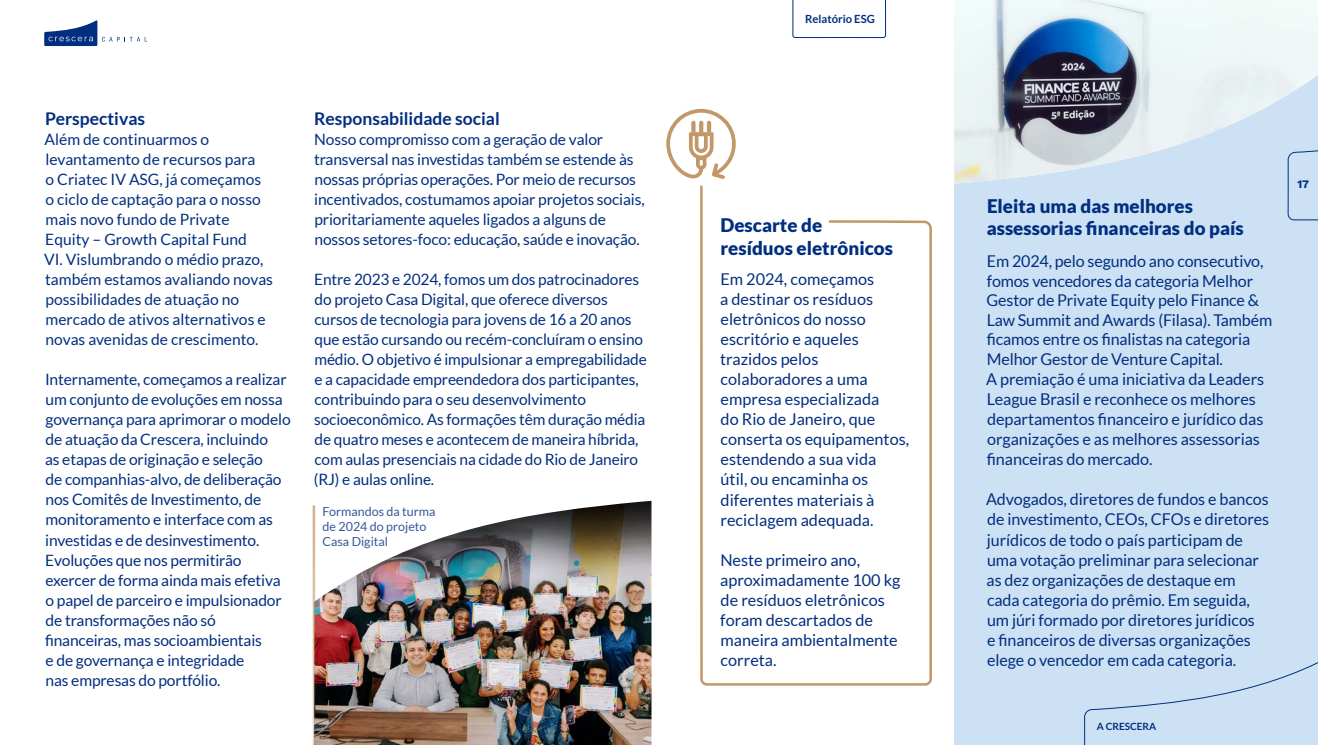
<style>
.page{position:relative;width:1318px;height:745px;background:#fff}
.page>*{position:absolute;margin:0;border:0;box-sizing:border-box;transform-origin:0 0}
.t1{font:900 18.75px/22.5px "Lato";color:#022e80}
.t2{font:700 17.5px "Lato";color:#022e80}
.t3{font:16.25px/20px "Lato";letter-spacing:-.005em;color:#022e80}
.t4{font:15.62px/20px "Lato";letter-spacing:-.01em;color:#022e80}
.t5{font:12.5px/15px "Lato";color:#35589a}
.t6{font:700 11.25px "Lato";color:#022e80}
.t7{font:11.25px "Work Sans";color:#022e80}
.t8{font:700 10px "Lato";color:#022e80}
</style>
<div class="page">
<div style="left:954px;top:0;width:364px;height:744px;background:#cde1f4"></div>
<svg style="left:700px;top:185px;width:232px;height:501px"></svg>
<svg style="left:666px;top:109px;width:70px;height:70px"></svg>
<img style="left:315px;top:500px;width:336px;height:244px">
<img style="left:954px;top:0;width:333px;height:184px">
<hr style="left:313px;top:505px;width:2px;height:239px;background:#c2986a">
<svg style="left:44px;top:20px;width:103px;height:26px"></svg>
<svg style="left:792px;top:0;width:94px;height:38px"></svg>
<svg style="left:1287px;top:0;width:31px;height:221px"></svg>
<svg style="left:1084px;top:662px;width:234px;height:82px"></svg>
<p class="t2" style="left:45px;top:109px;width:102px">Perspectivas</p>
<p class="t4" style="left:44px;top:129px;width:230px">Além de continuarmos o levantamento de recursos para<br>o Criatec IV ASG, já começamos<br>o ciclo de captação para o nosso mais novo fundo de Private<br>Equity – Growth Capital Fund<br>VI. Vislumbrando o médio prazo, também estamos avaliando novas possibilidades de atuação no mercado de ativos alternativos e novas avenidas de crescimento.</p>
<p class="t4" style="left:45px;top:369px;width:247px">Internamente, começamos a realizar um conjunto de evoluções em nossa governança para aprimorar o modelo de atuação da Crescera, incluindo<br>as etapas de originação e seleção<br>de companhias-alvo, de deliberação nos Comitês de Investimento, de monitoramento e interface com as investidas e de desinvestimento.<br>Evoluções que nos permitirão exercer de forma ainda mais efetiva o papel de parceiro e impulsionador de transformações não só financeiras, mas socioambientais<br>e de governança e integridade<br>nas empresas do portfólio.</p>
<p class="t2" style="left:314px;top:109px;width:187px">Responsabilidade social</p>
<p class="t4" style="left:314px;top:129px;width:332px">Nosso compromisso com a geração de valor transversal nas investidas também se estende às nossas próprias operações. Por meio de recursos incentivados, costumamos apoiar projetos sociais, prioritariamente aqueles ligados a alguns de nossos setores-foco: educação, saúde e inovação.</p>
<p class="t4" style="left:314px;top:269px;width:334px">Entre 2023 e 2024, fomos um dos patrocinadores do projeto Casa Digital, que oferece diversos cursos de tecnologia para jovens de 16 a 20 anos que estão cursando ou recém-concluíram o ensino médio. O objetivo é impulsionar a empregabilidade e a capacidade empreendedora dos participantes, contribuindo para o seu desenvolvimento socioeconômico. As formações têm duração média de quatro meses e acontecem de maneira híbrida, com aulas presenciais na cidade do Rio de Janeiro (RJ) e aulas online.</p>
<p class="t5" style="left:322px;top:503px;width:114px">Formandos da turma de 2024 do projeto<br>Casa Digital</p>
<p class="t6" style="left:805px;top:13px;width:71px">Relatório ESG</p>
<p class="t1" style="left:720px;top:214px;width:174px">Descarte de resíduos eletrônicos</p>
<p class="t3" style="left:720px;top:269px;width:191px">Em 2024, começamos<br>a destinar os resíduos eletrônicos do nosso escritório e aqueles trazidos pelos colaboradores a uma empresa especializada<br>do Rio de Janeiro, que conserta os equipamentos, estendendo a sua vida<br>útil, ou encaminha os diferentes materiais à reciclagem adequada.</p>
<p class="t3" style="left:720px;top:549px;width:182px">Neste primeiro ano, aproximadamente 100 kg de resíduos eletrônicos foram descartados de maneira ambientalmente correta.</p>
<p class="t1" style="left:986px;top:194px;width:258px">Eleita uma das melhores assessorias financeiras do país</p>
<p class="t3" style="left:986px;top:251px;width:288px">Em 2024, pelo segundo ano consecutivo, fomos vencedores da categoria Melhor Gestor de Private Equity pelo Finance &amp; Law Summit and Awards (Filasa). Também ficamos entre os finalistas na categoria Melhor Gestor de Venture Capital.<br>A premiação é uma iniciativa da Leaders League Brasil e reconhece os melhores departamentos financeiro e jurídico das organizações e as melhores assessorias financeiras do mercado.</p>
<p class="t3" style="left:986px;top:489px;width:285px">Advogados, diretores de fundos e bancos de investimento, CEOs, CFOs e diretores jurídicos de todo o país participam de uma votação preliminar para selecionar as dez organizações de destaque em cada categoria do prêmio. Em seguida, um júri formado por diretores jurídicos<br>e financeiros de diversas organizações elege o vencedor em cada categoria.</p>
<p class="t8" style="left:1096px;top:720px;width:29px">A Cresce</p>
<p class="t8" style="left:1142px;top:720px;width:13px">ra</p>
<p class="t7" style="left:1297px;top:176px;width:13px">17</p>
</div>
